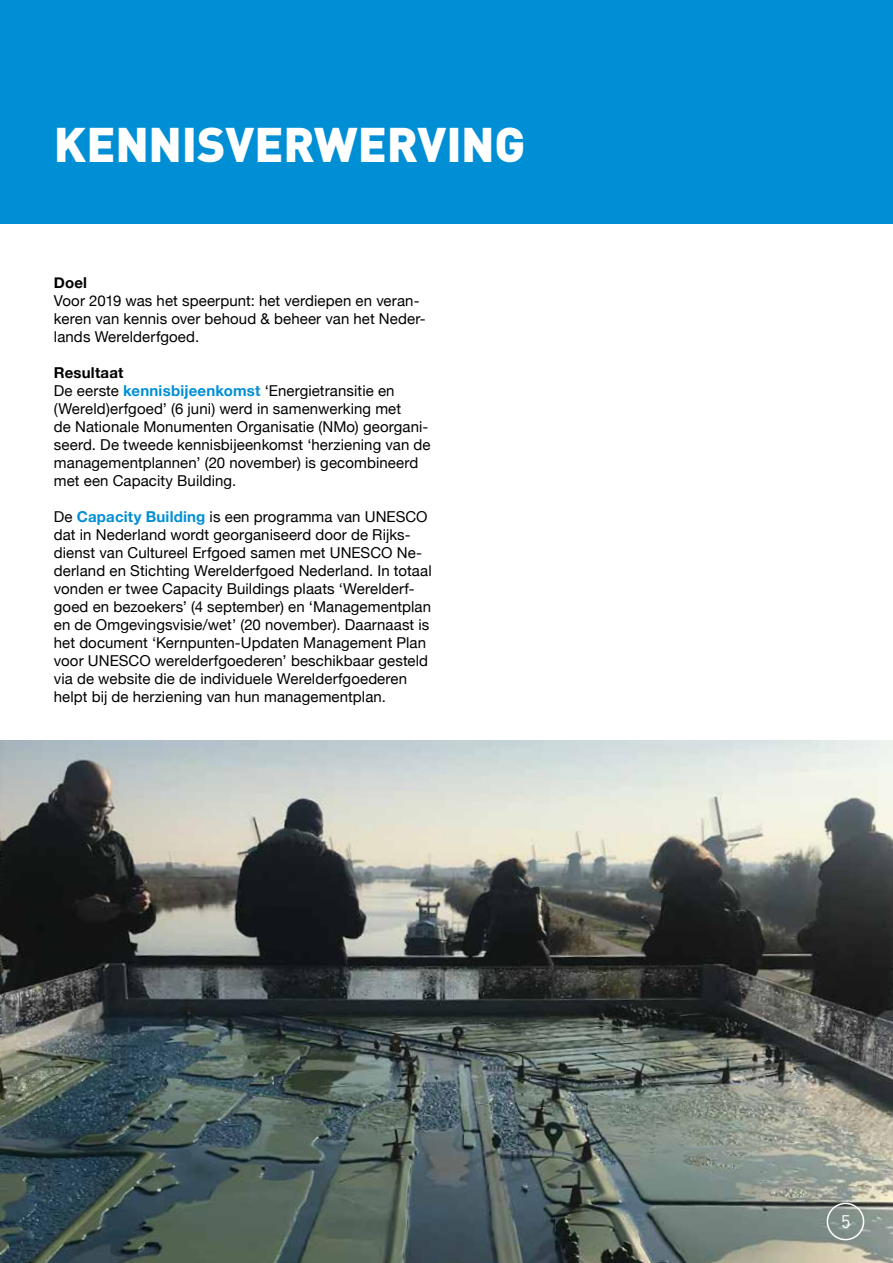
<style>
.page{position:relative;width:893px;height:1263px;background:#fff}
.page>*{position:absolute;margin:0;border:0;box-sizing:border-box;transform-origin:0 0}
.t1{font:900 48px "DIN";letter-spacing:-.005em;color:#fff}
.t2{font:18px "DIN";color:#fff}
.t3{font:15px/18px "Helvetica Neue";letter-spacing:.005em;color:#000}
.t4{font:700 15px "Helvetica Neue";color:#000}
.s1{font-weight:700}
.s2{font-weight:700;color:#008fd5}
</style>
<div class="page">
<div style="left:0;top:0;width:893px;height:224px;background:#008fd5"></div>
<img style="left:0;top:740px;width:893px;height:523px">
<div style="left:827px;top:1203px;width:37px;height:37px;border:2px solid #fff;border-radius:50%"></div>
<h1 class="t1" style="left:54px;top:113px;width:473px">KENNISVERWERVING</h1>
<p class="t4" style="left:54px;top:271px;width:35px">Doel</p>
<p class="t3" style="left:54px;top:293px;width:373px">Voor 2019 was het speerpunt: het verdiepen en veran&shy;keren van kennis over behoud &amp; beheer van het Neder&shy;lands Werelderfgoed.</p>
<p class="t3" style="left:54px;top:365px;width:378px"><span class="s1">Resultaat<br></span>De eerste <span class="s2">kennisbijeenkomst</span> ‘Energietransitie en (Wereld)erfgoed’ (6 juni) werd in samenwerking met<br>de Nationale Monumenten Organisatie (NMo) georgani&shy;seerd. De tweede kennisbijeenkomst ‘herziening van de managementplannen’ (20 november) is gecombineerd met een Capacity Building.</p>
<p class="t3" style="left:54px;top:509px;width:379px">De <span class="s2">Capacity Building</span> is een programma van UNESCO dat in Nederland wordt georganiseerd door de Rijks&shy;dienst van Cultureel Erfgoed samen met UNESCO Ne&shy;derland en Stichting Werelderfgoed Nederland. In totaal vonden er twee Capacity Buildings plaats ‘Werelderf&shy;goed en bezoekers’ (4 september) en ‘Managementplan en de Omgevingsvisie/wet’ (20 november). Daarnaast is het document ‘Kernpunten-Updaten Management Plan voor UNESCO werelderfgoederen’ beschikbaar gesteld via de website die de individuele Werelderfgoederen helpt bij de herziening van hun managementplan.</p>
<p class="t2" style="left:841px;top:1210px;width:11px">5</p>
</div>
